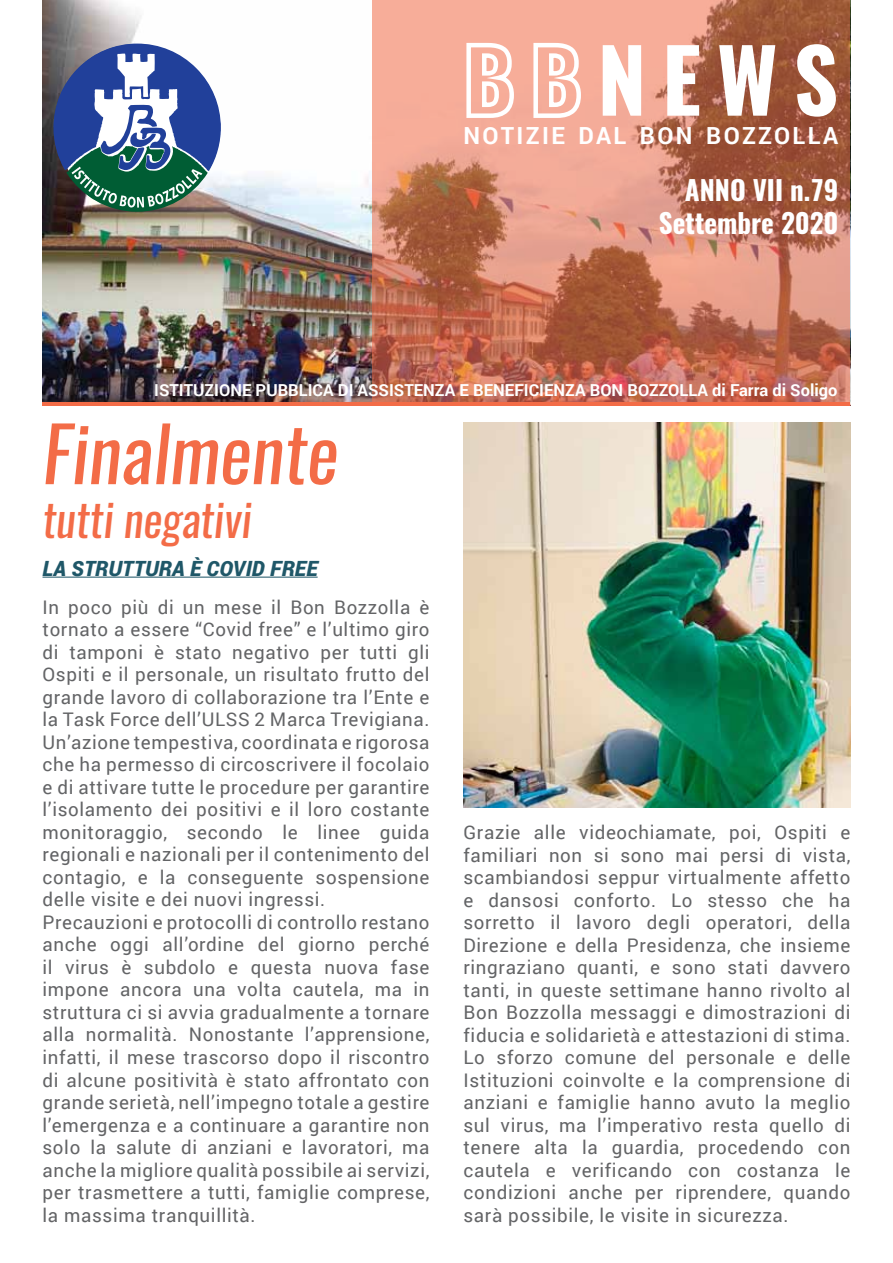
<style>
.page{position:relative;width:893px;height:1263px;background:#fff}
.page>*{position:absolute;margin:0;border:0;box-sizing:border-box;transform-origin:0 0}
.t1{font:700 87.15px "Oswald";color:#fff}
.t2{font:italic 75px "Oswald";color:#f36c47}
.t3{font:italic 45px "Oswald";color:#f36c47}
.t4{font:700 27px/32.4px "Oswald";color:#fff;text-align:right}
.t5{font:700 23.55px "Roboto";letter-spacing:.1em;color:#fff}
.t6{font:italic 900 21px "Roboto";letter-spacing:.01em;color:#1f5768}
.t7{font:18.75px/22.5px "Roboto";letter-spacing:.035em;color:#636466}
.t8{font:700 16.5px "Roboto";color:#fff}
</style>
<div class="page">
<img style="left:43px;top:0;width:329px;height:402px">
<svg style="left:372px;top:0;width:478px;height:402px;background:#c87d65"></svg>
<hr style="left:43px;top:402px;width:807px;height:3px;background:#f36c47">
<hr style="left:43px;top:577px;width:275px;height:1px;background:#1f5768">
<img style="left:463px;top:423px;width:387px;height:385px">
<svg style="left:53px;top:44px;width:168px;height:169px"></svg>
<svg style="left:464px;top:40px;width:52px;height:80px"></svg>
<svg style="left:531px;top:40px;width:52px;height:80px"></svg>
<h1 class="t1" style="left:597px;top:20px;width:236px">NE WS</h1>
<p class="t5" style="left:463px;top:119px;width:376px">NOTIZIE DAL BON BOZZOLLA</p>
<h3 class="t4" style="left:659px;top:175px;width:181px">ANNO VII n.79<br>Settembre 2020</h3>
<p class="t8" style="left:154px;top:379px;width:685px">ISTITUZIONE PUBBLICA DI ASSISTENZA E BENEFICIENZA BON BOZZOLLA di Farra di Soligo</p>
<h2 class="t2" style="left:43px;top:402px;width:297px">Finalmente</h2>
<h3 class="t3" style="left:43px;top:489px;width:211px">tutti negativi</h3>
<p class="t6" style="left:43px;top:553px;width:277px">LA STRUTTURA È COVID FREE</p>
<p class="t7" style="left:43px;top:595px;width:388px">In poco più di un mese il Bon Bozzolla è tornato a essere “Covid free” e l’ultimo giro di tamponi è stato negativo per tutti gli Ospiti e il personale, un risultato frutto del grande lavoro di collaborazione tra l’Ente e la Task Force dell’ULSS 2 Marca Trevigiana.<br>Un’azione tempestiva, coordinata e rigorosa che ha permesso di circoscrivere il focolaio e di attivare tutte le procedure per garantire l’isolamento dei positivi e il loro costante monitoraggio, secondo le linee guida regionali e nazionali per il contenimento del contagio, e la conseguente sospensione delle visite e dei nuovi ingressi.<br>Precauzioni e protocolli di controllo restano anche oggi all’ordine del giorno perché il virus è subdolo e questa nuova fase impone ancora una volta cautela, ma in struttura ci si avvia gradualmente a tornare alla normalità. Nonostante l’apprensione, infatti, il mese trascorso dopo il riscontro di alcune positività è stato affrontato con grande serietà, nell’impegno totale a gestire l’emergenza e a continuare a garantire non solo la salute di anziani e lavoratori, ma anche la migliore qualità possibile ai servizi, per trasmettere a tutti, famiglie comprese, la massima tranquillità.</p>
<p class="t7" style="left:463px;top:821px;width:388px;text-align:justify">Grazie alle videochiamate, poi, Ospiti e familiari non si sono mai persi di vista, scambiandosi seppur virtualmente affetto e dansosi conforto. Lo stesso che ha sorretto il lavoro degli operatori, della Direzione e della Presidenza, che insieme ringraziano quanti, e sono stati davvero tanti, in queste settimane hanno rivolto al Bon Bozzolla messaggi e dimostrazioni di fiducia e solidarietà e attestazioni di stima.<br>Lo sforzo comune del personale e delle Istituzioni coinvolte e la comprensione di anziani e famiglie hanno avuto la meglio sul virus, ma l’imperativo resta quello di tenere alta la guardia, procedendo con cautela e verificando con costanza le condizioni anche per riprendere, quando sarà possibile, le visite in sicurezza.</p>
</div>
